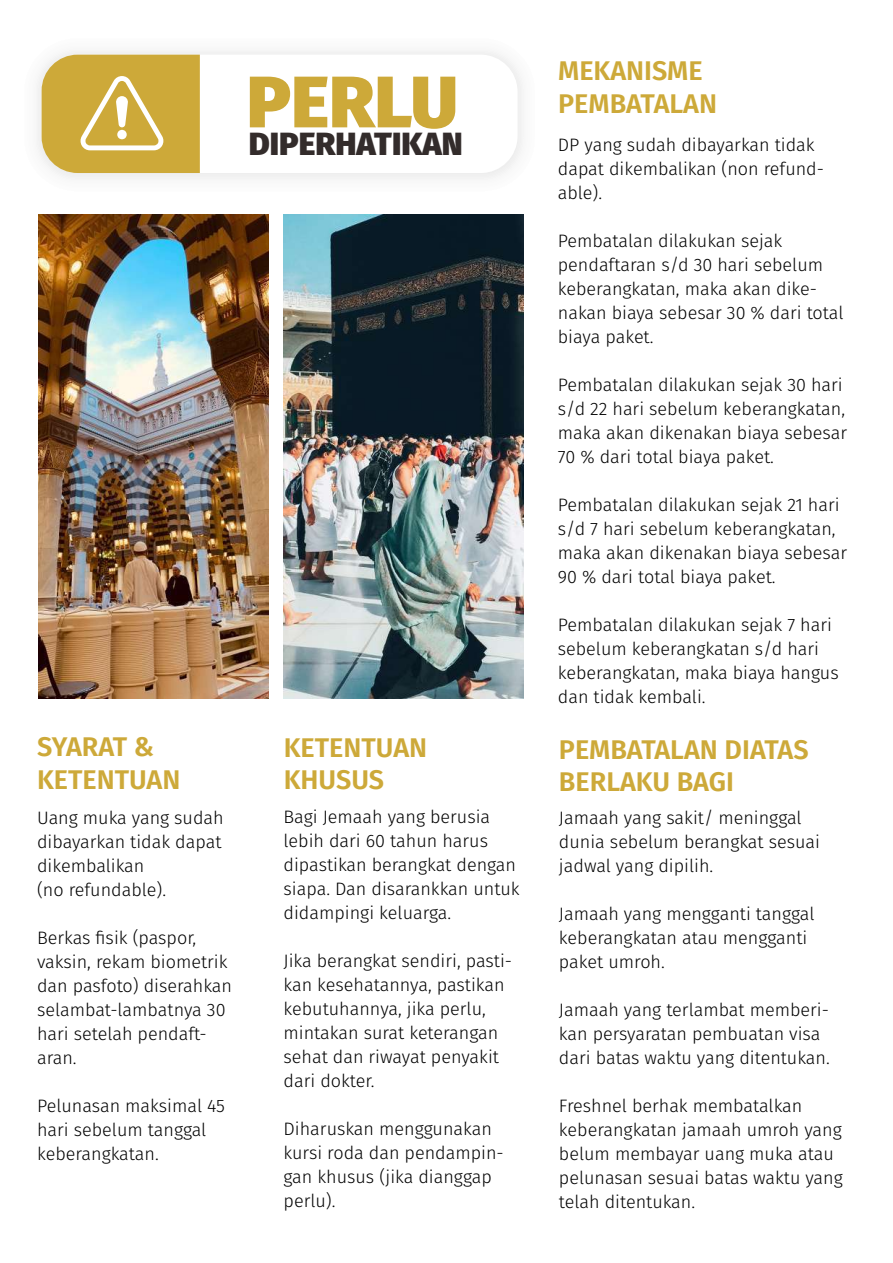
<style>
.page{position:relative;width:893px;height:1263px;background:#fff}
.page>*{position:absolute;margin:0;border:0;box-sizing:border-box;transform-origin:0 0}
.t1{font:800 72.9px "Fira Sans";color:#cda939}
.t2{font:800 32.1px "Fira Sans";color:#332c2b}
.t3{font:600 27px/32.4px "Fira Sans";color:#cda939}
.t4{font:300 18px/24px "Fira Sans";color:#000}
</style>
<div class="page">
<img style="left:38px;top:214px;width:231px;height:484px">
<img style="left:284px;top:214px;width:239px;height:484px">
<svg style="left:37px;top:51px;width:485px;height:128px"></svg>
<div style="left:42px;top:55px;width:476px;height:118px;background:#fff;border-radius:37px"></div>
<svg style="left:42px;top:55px;width:158px;height:118px;background:#d2b24e"></svg>
<h1 class="t1" style="left:247px;top:37px;width:212px">PERLU</h1>
<h2 class="t2" style="left:249px;top:115px;width:215px">DIPERHATIKAN</h2>
<h3 class="t3" style="left:37px;top:729px;width:145px">SYARAT &amp;<br>KETENTUAN</h3>
<p class="t4" style="left:37px;top:805px;width:188px">Uang muka yang sudah dibayarkan tidak dapat dikembalikan<br>(no refundable).</p>
<p class="t4" style="left:37px;top:925px;width:197px">Berkas fisik (paspor, vaksin, rekam biometrik dan pasfoto) diserahkan selambat-lambatnya 30 hari setelah pendaft&shy;aran.</p>
<p class="t4" style="left:37px;top:1093px;width:190px">Pelunasan maksimal 45 hari sebelum tanggal keberangkatan.</p>
<h3 class="t3" style="left:284px;top:729px;width:145px">KETENTUAN<br>KHUSUS</h3>
<p class="t4" style="left:284px;top:805px;width:238px">Bagi Jemaah yang berusia lebih dari 60 tahun harus dipastikan berangkat dengan siapa. Dan disarankkan untuk didampingi keluarga.</p>
<p class="t4" style="left:284px;top:949px;width:230px">Jika berangkat sendiri, pasti&shy;kan kesehatannya, pastikan kebutuhannya, jika perlu, mintakan surat keterangan sehat dan riwayat penyakit dari dokter.</p>
<p class="t4" style="left:284px;top:1117px;width:222px">Diharuskan menggunakan kursi roda dan pendampin&shy;gan khusus (jika dianggap perlu).</p>
<h3 class="t3" style="left:558px;top:53px;width:160px">MEKANISME<br>PEMBATALAN</h3>
<p class="t4" style="left:558px;top:133px;width:268px">DP yang sudah dibayarkan tidak dapat dikembalikan (non refund&shy;able).</p>
<p class="t4" style="left:558px;top:229px;width:287px">Pembatalan dilakukan sejak pendaftaran s/d 30 hari sebelum keberangkatan, maka akan dike&shy;nakan biaya sebesar 30 % dari total biaya paket.</p>
<p class="t4" style="left:558px;top:373px;width:291px">Pembatalan dilakukan sejak 30 hari s/d 22 hari sebelum keberangkatan, maka akan dikenakan biaya sebesar 70 % dari total biaya paket.</p>
<p class="t4" style="left:558px;top:493px;width:291px">Pembatalan dilakukan sejak 21 hari s/d 7 hari sebelum keberangkatan, maka akan dikenakan biaya sebesar<br>90 % dari total biaya paket.</p>
<p class="t4" style="left:558px;top:613px;width:282px">Pembatalan dilakukan sejak 7 hari sebelum keberangkatan s/d hari keberangkatan, maka biaya hangus dan tidak kembali.</p>
<h3 class="t3" style="left:559px;top:731px;width:251px">PEMBATALAN DIATAS<br>BERLAKU BAGI</h3>
<p class="t4" style="left:559px;top:806px;width:263px">Jamaah yang sakit/ meninggal dunia sebelum berangkat sesuai jadwal yang dipilih.</p>
<p class="t4" style="left:559px;top:902px;width:257px">Jamaah yang mengganti tanggal keberangkatan atau mengganti paket umroh.</p>
<p class="t4" style="left:559px;top:998px;width:272px">Jamaah yang terlambat memberi&shy;kan persyaratan pembuatan visa dari batas waktu yang ditentukan.</p>
<p class="t4" style="left:559px;top:1094px;width:285px">Freshnel berhak membatalkan keberangkatan jamaah umroh yang belum membayar uang muka atau pelunasan sesuai batas waktu yang telah ditentukan.</p>
</div>
